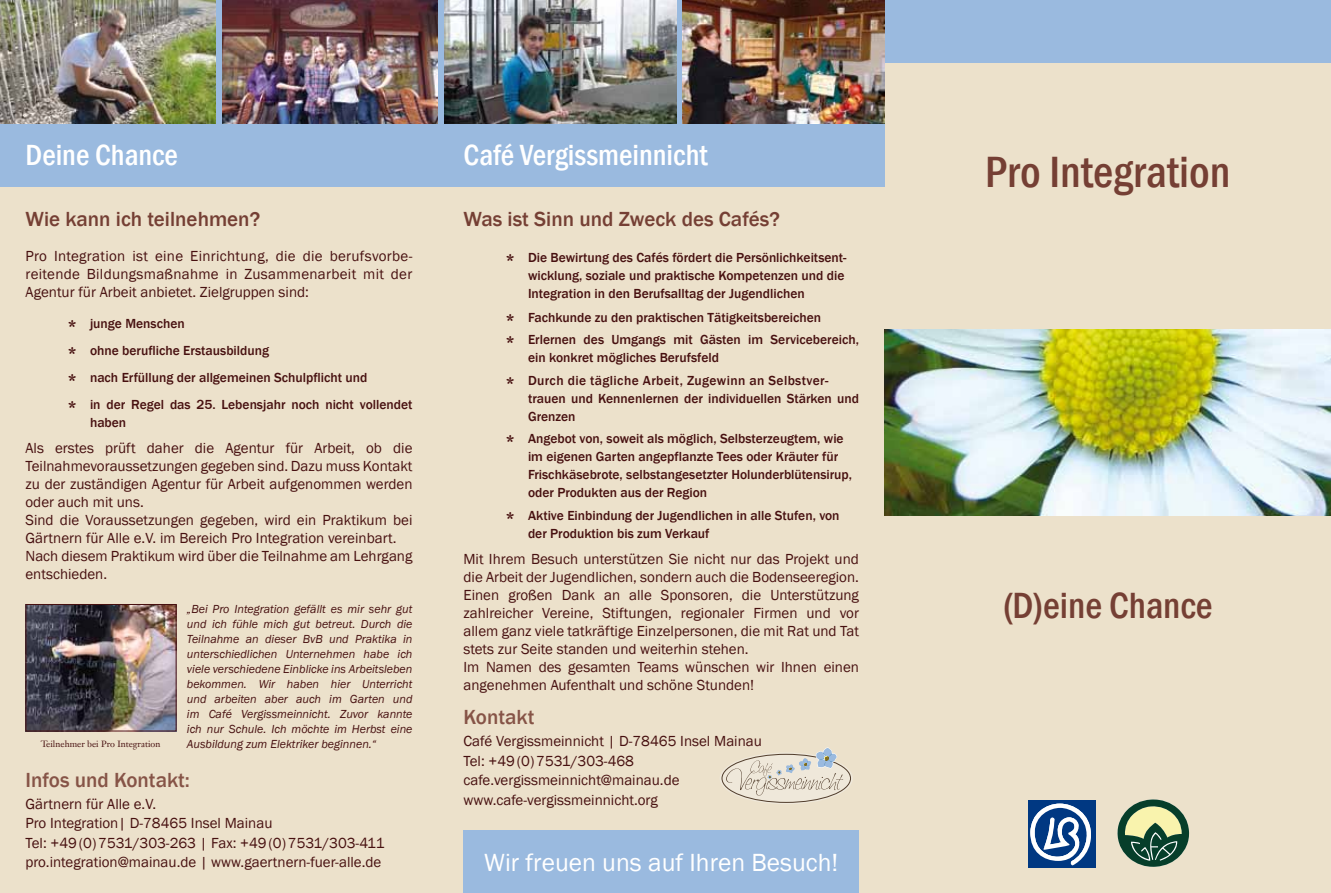
<style>
.page{position:relative;width:1331px;height:893px;background:#ece1cb}
.page>*{position:absolute;margin:0;border:0;box-sizing:border-box;transform-origin:0 0}
.t1{font:500 condensed 45px "Franklin Gothic";color:#753f34}
.t2{font:500 condensed 37.5px "Franklin Gothic";color:#753f34}
.t3{font:500 condensed 30px "Franklin Gothic";color:#fff}
.t4{font:25.5px "Franklin Gothic";color:#fff}
.t5{font:500 21px "Franklin Gothic";color:#753f34}
.t6{font:500 21px "Franklin Gothic";color:#865447}
.t7{font:15px/18px "Franklin Gothic";color:#471010}
.t8{font:500 13.5px/18px "Franklin Gothic";color:#471010}
.t9{font:500 13.5px/22.5px "Franklin Gothic";letter-spacing:.025em;color:#471010}
.t10{font:italic 12px/15px "Franklin Gothic";color:#471010;text-align:justify}
.t11{font:9px "Janson Text";color:#471010}
.s1{font-family:"Janson Text Bold Os F";font-weight:400;font-size:19.5px}
</style>
<div class="page">
<div style="left:463px;top:830px;width:396px;height:63px;background:#9abadf"></div>
<img style="left:884px;top:330px;width:447px;height:185px">
<svg style="left:720px;top:752px;width:133px;height:52px"></svg>
<svg style="left:726px;top:747px;width:117px;height:49px"></svg>
<div style="left:1028px;top:800px;width:67px;height:67px;background:#003882"></div>
<img style="left:1030px;top:804px;width:61px;height:59px">
<svg style="left:1117px;top:799px;width:73px;height:68px"></svg>
<img style="left:28px;top:606px;width:146px;height:123px">
<div style="left:26px;top:604px;width:150px;height:127px;border:1px solid #471010"></div>
<div style="left:0;top:0;width:884px;height:186px;background:#9abadf"></div>
<img style="left:0;top:0;width:216px;height:123px">
<div style="left:436px;top:0;width:895px;height:63px;background:#9abadf"></div>
<img style="left:444px;top:0;width:232px;height:123px">
<img style="left:682px;top:0;width:202px;height:123px">
<img style="left:222px;top:0;width:216px;height:123px">
<h3 class="t3" style="left:26px;top:136px;width:154px">Deine Chance</h3>
<h3 class="t5" style="left:26px;top:206px;width:236px">Wie kann ich teilnehmen?</h3>
<p class="t7" style="left:26px;top:248px;width:388px;text-align:justify">Pro Integration ist eine Einrichtung, die die berufsvorbe&shy;reitende Bildungsmaßnahme in Zusammenarbeit mit der Agentur für Arbeit anbietet. Zielgruppen sind:</p>
<p class="t8" style="left:68px;top:311px;width:346px;line-height:26.7px"><span class="s1">*</span> junge Menschen<br><span class="s1">*</span> ohne berufliche Erstausbildung<br><span class="s1">*</span> nach Erfüllung der allgemeinen Schulpflicht und<br><span class="s1">*</span> in der Regel das 25. Lebensjahr noch nicht vollendet</p>
<p class="t8" style="left:90px;top:413px;width:38px">haben</p>
<p class="t7" style="left:26px;top:439px;width:388px">Als erstes prüft daher die Agentur für Arbeit, ob die Teilnahmevoraussetzungen gegeben sind. Dazu muss Kontakt zu der zuständigen Agentur für Arbeit aufgenommen werden oder auch mit uns.<br>Sind die Voraussetzungen gegeben, wird ein Praktikum bei Gärtnern für Alle e.V. im Bereich Pro Integration vereinbart.<br>Nach diesem Praktikum wird über die Teilnahme am Lehrgang entschieden.</p>
<p class="t10" style="left:187px;top:601px;width:227px">„Bei Pro Integration gefällt es mir sehr gut und ich fühle mich gut betreut. Durch die Teilnahme an dieser BvB und Praktika in unterschiedlichen Unternehmen habe ich viele verschiedene Einblicke ins Arbeitsleben bekommen. Wir haben hier Unterricht und arbeiten aber auch im Garten und im Café Vergissmeinnicht. Zuvor kannte ich nur Schule. Ich möchte im Herbst eine</p>
<p class="t11" style="left:41px;top:738px;width:121px">Teilnehmer bei Pro Integration</p>
<p class="t10" style="left:187px;top:736px;width:191px">Ausbildung zum Elektriker beginnen.“</p>
<h3 class="t6" style="left:26px;top:767px;width:166px">Infos und Kontakt:</h3>
<p class="t7" style="left:25px;top:794px;width:360px;line-height:19.5px">Gärtnern für Alle e.V.<br>Pro Integration| D-78465 Insel Mainau<br>Tel: +49(0)7531/303-263 | Fax: +49(0)7531/303-411 pro.integration@mainau.de | www.gaertnern-fuer-alle.de</p>
<h3 class="t3" style="left:463px;top:136px;width:246px">Café Vergissmeinnicht</h3>
<h3 class="t5" style="left:463px;top:206px;width:318px">Was ist Sinn und Zweck des Cafés?</h3>
<p class="t8" style="left:528px;top:248px;width:320px;text-indent:-22px"><span class="s1">*</span> Die Bewirtung des Cafés fördert die Persönlichkeitsent&shy;wicklung, soziale und praktische Kompetenzen und die<br>Integration in den Berufsalltag der Jugendlichen</p>
<p class="t8" style="left:506px;top:306px;width:354px;line-height:22.5px"><span class="s1">*</span> Fachkunde zu den praktischen Tätigkeitsbereichen<br><span class="s1">*</span> Erlernen des Umgangs mit Gästen im Servicebereich,</p>
<p class="t9" style="left:506px;top:346px;width:324px;text-indent:22px">ein konkret mögliches Berufsfeld<br><span class="s1">*</span> Durch die tägliche Arbeit, Zugewinn an Selbstver-</p>
<p class="t8" style="left:528px;top:389px;width:332px">trauen und Kennenlernen der individuellen Stärken und<br>Grenzen</p>
<p class="t8" style="left:528px;top:430px;width:326px;text-indent:-22px"><span class="s1">*</span> Angebot von, soweit als möglich, Selbsterzeugtem, wie im eigenen Garten angepflanzte Tees oder Kräuter für Frischkäsebrote, selbstangesetzter Holunderblütensirup, oder Produkten aus der Region</p>
<p class="t8" style="left:528px;top:506px;width:313px;text-indent:-22px"><span class="s1">*</span> Aktive Einbindung der Jugendlichen in alle Stufen, von der Produktion bis zum Verkauf</p>
<p class="t7" style="left:463px;top:550px;width:397px">Mit Ihrem Besuch unterstützen Sie nicht nur das Projekt und die Arbeit der Jugendlichen, sondern auch die Bodenseeregion.<br>Einen großen Dank an alle Sponsoren, die Unterstützung zahlreicher Vereine, Stiftungen, regionaler Firmen und vor allem ganz viele tatkräftige Einzelpersonen, die mit Rat und Tat stets zur Seite standen und weiterhin stehen.<br>Im Namen des gesamten Teams wünschen wir Ihnen einen angenehmen Aufenthalt und schöne Stunden!</p>
<h3 class="t6" style="left:463px;top:704px;width:72px">Kontakt</h3>
<p class="t7" style="left:463px;top:732px;width:300px;line-height:19.5px">Café Vergissmeinnicht | D-78465 Insel Mainau Tel: +49(0)7531/303-468 cafe.vergissmeinnicht@mainau.de www.cafe-vergissmeinnicht.org</p>
<h3 class="t4" style="left:484px;top:846px;width:356px">Wir freuen uns auf Ihren Besuch!</h3>
<h1 class="t1" style="left:985px;top:142px;width:247px">Pro Integration</h1>
<h2 class="t2" style="left:1003px;top:581px;width:211px">(D)eine Chance</h2>
</div>
